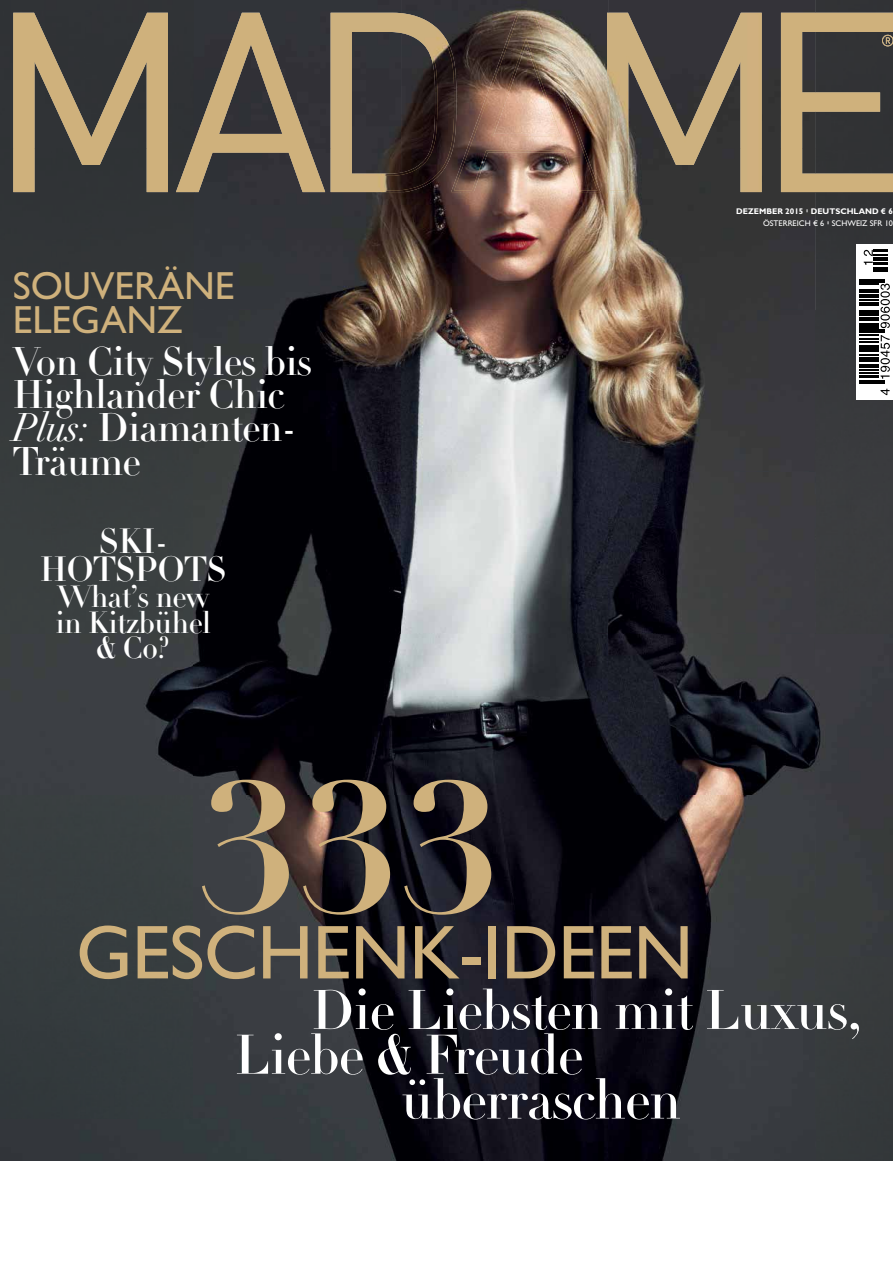
<style>
.page{position:relative;width:893px;height:1263px;background:#fff}
.page>*{position:absolute;margin:0;border:0;box-sizing:border-box;transform-origin:0 0}
.t1{font:700 181.95px "Didot LT Std";color:#cfb17c}
.t2{font:76.65px "Gill Sans";letter-spacing:-.01em;color:#cfb17c}
.t3{font:54.75px "Didot LT Std Headline";letter-spacing:-.025em;color:#fff}
.t4{font:39.3px/33.5px "Didot LT Std Headline";letter-spacing:-.025em;color:#fff}
.t5{font:39.3px/33.5px "Gill Sans";color:#cfb17c}
.t6{font:34.5px/28.5px "Didot LT Std Headline";letter-spacing:-.025em;color:#fff;text-align:center}
.t7{font:30px/25.7px "Didot LT Std Headline";letter-spacing:-.025em;color:#fff;text-align:center}
.t8{font:700 8.25px/12px "Gill Sans";color:#fff;text-align:right}
.s1{font-family:"Didot LT Std";font-style:italic}
.s2{font-weight:400}
</style>
<div class="page">
<img style="left:0;top:0;width:893px;height:1161px">
<img style="left:13px;top:13px;width:155px;height:179px">
<img style="left:176px;top:13px;width:149px;height:179px">
<img style="left:331px;top:13px;width:120px;height:179px">
<img style="left:451px;top:13px;width:149px;height:179px">
<img style="left:607px;top:13px;width:155px;height:179px">
<svg style="left:781px;top:13px;width:112px;height:179px"></svg>
<div style="left:856px;top:244px;width:37px;height:156px;background:#fff"></div>
<svg style="left:864px;top:250px;width:24px;height:22px"></svg>
<svg style="left:880px;top:389px;width:10px;height:6px"></svg>
<svg style="left:859px;top:279px;width:31px;height:104px"></svg>
<h3 class="t5" style="left:13px;top:269px;width:223px">SOUVERÄNE<br>ELEGANZ</h3>
<h3 class="t4" style="left:13px;top:349px;width:301px">Von City Styles bis<br>Highlander Chic<br><span class="s1">Plus:</span> Diamanten-<br>Träume</h3>
<h3 class="t6" style="left:40px;top:530px;width:188px">SKI-<br>HOTSPOTS</h3>
<h3 class="t7" style="left:55px;top:587px;width:157px">What’s new in Kitzbühel &amp; Co?</h3>
<h1 class="t1" style="left:198px;top:743px;width:305px">333</h1>
<h2 class="t2" style="left:76px;top:907px;width:619px">GESCHENK-IDEEN</h2>
<p class="t8" style="left:736px;top:205px;width:158px">DEZEMBER 2015 ¹ DEUTSCHLAND € 6<br><span class="s2">ÖSTERREICH € 6</span> ¹ <span class="s2">SCHWEIZ SFR 10</span></p>
<h3 class="t3" style="left:311px;top:988px;width:552px">Die Liebsten mit Luxus,</h3>
<h3 class="t3" style="left:235px;top:1033px;width:350px">Liebe &amp; Freude</h3>
<h3 class="t3" style="left:401px;top:1078px;width:282px">überraschen</h3>
</div>
